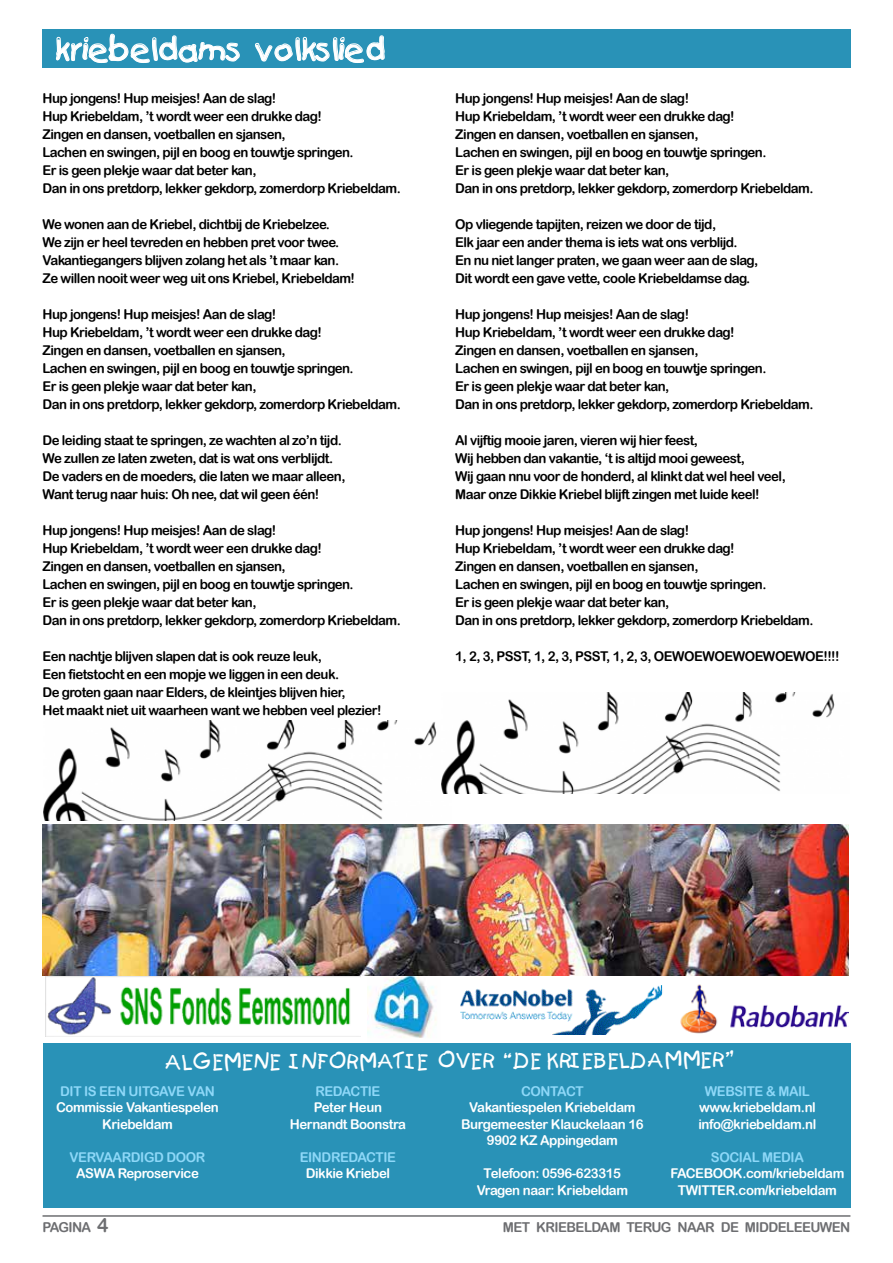
<style>
.page{position:relative;width:893px;height:1263px;background:#fff}
.page>*{position:absolute;margin:0;border:0;box-sizing:border-box;transform-origin:0 0}
.t1{font:30px "Kids Plain";color:#fff}
.t2{font:21px "Kids Plain";letter-spacing:-.005em;color:#fff}
.t3{font:13.65px "Arial Rounded MT Bold";letter-spacing:-.045em;color:#6d6e71}
.t4{font:13.5px/18px "Arial Rounded MT Bold";letter-spacing:-.04em;color:#000}
.t5{font:13.5px/16.5px "Arial Rounded MT Bold";letter-spacing:-.03em;color:#fff;text-align:center}
.t6{font:13.5px "Arial Rounded MT Bold";letter-spacing:-.03em;color:#8ed8f8}
.s1{font-size:19.5px}
</style>
<div class="page">
<hr style="left:43px;top:1215px;width:807px;height:2px;background:#6d6e71">
<img style="left:367px;top:975px;width:73px;height:63px">
<img style="left:460px;top:985px;width:202px;height:49px">
<img style="left:45px;top:977px;width:316px;height:60px">
<img style="left:662px;top:984px;width:186px;height:50px">
<div style="left:43px;top:1043px;width:808px;height:164px;background:#2992b7"></div>
<div style="left:42px;top:30px;width:809px;height:38px;background:#2992b7"></div>
<svg style="left:55px;top:33px;width:185px;height:30px"></svg>
<svg style="left:255px;top:35px;width:130px;height:28px"></svg>
<img style="left:43px;top:825px;width:805px;height:150px">
<img style="left:43px;top:720px;width:405px;height:100px">
<img style="left:441px;top:692px;width:394px;height:101px">
<h1 class="t1" style="left:55px;top:31px;width:332px">kriebeldams volkslied</h1>
<p class="t4" style="left:43px;top:89px;width:360px">Hup jongens! Hup meisjes! Aan de slag!<br>Hup Kriebeldam, ’t wordt weer een drukke dag!<br>Zingen en dansen, voetballen en sjansen,<br>Lachen en swingen, pijl en boog en touwtje springen.<br>Er is geen plekje waar dat beter kan,<br>Dan in ons pretdorp, lekker gekdorp, zomerdorp Kriebeldam.</p>
<p class="t4" style="left:43px;top:215px;width:314px">We wonen aan de Kriebel, dichtbij de Kriebelzee.<br>We zijn er heel tevreden en hebben pret voor twee.<br>Vakantiegangers blijven zolang het als ’t maar kan.<br>Ze willen nooit weer weg uit ons Kriebel, Kriebeldam!</p>
<p class="t4" style="left:43px;top:305px;width:360px">Hup jongens! Hup meisjes! Aan de slag!<br>Hup Kriebeldam, ’t wordt weer een drukke dag!<br>Zingen en dansen, voetballen en sjansen,<br>Lachen en swingen, pijl en boog en touwtje springen.<br>Er is geen plekje waar dat beter kan,<br>Dan in ons pretdorp, lekker gekdorp, zomerdorp Kriebeldam.</p>
<p class="t4" style="left:43px;top:431px;width:304px">De leiding staat te springen, ze wachten al zo’n tijd.<br>We zullen ze laten zweten, dat is wat ons verblijdt.<br>De vaders en de moeders, die laten we maar alleen, Want terug naar huis: Oh nee, dat wil geen één!</p>
<p class="t4" style="left:43px;top:521px;width:360px">Hup jongens! Hup meisjes! Aan de slag!<br>Hup Kriebeldam, ’t wordt weer een drukke dag!<br>Zingen en dansen, voetballen en sjansen,<br>Lachen en swingen, pijl en boog en touwtje springen.<br>Er is geen plekje waar dat beter kan,<br>Dan in ons pretdorp, lekker gekdorp, zomerdorp Kriebeldam.</p>
<p class="t4" style="left:43px;top:647px;width:340px">Een nachtje blijven slapen dat is ook reuze leuk,<br>Een fietstocht en een mopje we liggen in een deuk.<br>De groten gaan naar Elders, de kleintjes blijven hier,<br>Het maakt niet uit waarheen want we hebben veel plezier!</p>
<p class="t4" style="left:455px;top:89px;width:360px">Hup jongens! Hup meisjes! Aan de slag!<br>Hup Kriebeldam, ’t wordt weer een drukke dag!<br>Zingen en dansen, voetballen en sjansen,<br>Lachen en swingen, pijl en boog en touwtje springen.<br>Er is geen plekje waar dat beter kan,<br>Dan in ons pretdorp, lekker gekdorp, zomerdorp Kriebeldam.</p>
<p class="t4" style="left:455px;top:215px;width:304px">Op vliegende tapijten, reizen we door de tijd,<br>Elk jaar een ander thema is iets wat ons verblijd.<br>En nu niet langer praten, we gaan weer aan de slag, Dit wordt een gave vette, coole Kriebeldamse dag.</p>
<p class="t4" style="left:455px;top:305px;width:360px">Hup jongens! Hup meisjes! Aan de slag!<br>Hup Kriebeldam, ’t wordt weer een drukke dag!<br>Zingen en dansen, voetballen en sjansen,<br>Lachen en swingen, pijl en boog en touwtje springen.<br>Er is geen plekje waar dat beter kan,<br>Dan in ons pretdorp, lekker gekdorp, zomerdorp Kriebeldam.</p>
<p class="t4" style="left:455px;top:431px;width:332px">Al vijftig mooie jaren, vieren wij hier feest,<br>Wij hebben dan vakantie, ‘t is altijd mooi geweest,<br>Wij gaan nnu voor de honderd, al klinkt dat wel heel veel, Maar onze Dikkie Kriebel blijft zingen met luide keel!</p>
<p class="t4" style="left:455px;top:521px;width:360px">Hup jongens! Hup meisjes! Aan de slag!<br>Hup Kriebeldam, ’t wordt weer een drukke dag!<br>Zingen en dansen, voetballen en sjansen,<br>Lachen en swingen, pijl en boog en touwtje springen.<br>Er is geen plekje waar dat beter kan,<br>Dan in ons pretdorp, lekker gekdorp, zomerdorp Kriebeldam.</p>
<p class="t4" style="left:455px;top:647px;width:386px">1, 2, 3, PSST, 1, 2, 3, PSST, 1, 2, 3, OEWOEWOEWOEWOEWOE!!!!</p>
<h2 class="t2" style="left:165px;top:1048px;width:570px">ALGEMENE INFORMATIE OVER “DE KRIEBELDAMMER”</h2>
<p class="t6" style="left:60px;top:1083px;width:49px">Ditiseen</p>
<p class="t6" style="left:129px;top:1083px;width:9px">uitgave</p>
<p class="t6" style="left:188px;top:1083px;width:10px">van</p>
<p class="t5" style="left:56px;top:1099px;width:164px">Commissie Vakantiespelen<br>Kriebeldam</p>
<p class="t6" style="left:70px;top:1149px;width:19px">Vervaardigd</p>
<p class="t6" style="left:166px;top:1149px;width:11px">door</p>
<p class="t5" style="left:76px;top:1165px;width:124px">ASWA Reproservice</p>
<p class="t6" style="left:315px;top:1083px;width:18px">Redactie</p>
<p class="t5" style="left:290px;top:1099px;width:118px">Peter Heun<br>Hernandt Boonstra</p>
<p class="t6" style="left:300px;top:1149px;width:18px">Eindredactie</p>
<p class="t5" style="left:306px;top:1165px;width:86px">Dikkie Kriebel</p>
<p class="t6" style="left:521px;top:1083px;width:20px">Contact</p>
<p class="t5" style="left:461px;top:1099px;width:184px">Vakantiespelen Kriebeldam<br>Burgemeester Klauckelaan 16<br>9902 KZ Appingedam</p>
<p class="t5" style="left:477px;top:1165px;width:153px">Telefoon: 0596-623315<br>Vragen naar: Kriebeldam</p>
<p class="t6" style="left:705px;top:1083px;width:21px">Website</p>
<p class="t6" style="left:766px;top:1083px;width:31px">&amp; Mail</p>
<p class="t5" style="left:698px;top:1099px;width:119px;text-align:left">www.kriebeldam.nl info@kriebeldam.nl</p>
<p class="t6" style="left:711px;top:1149px;width:18px">Social</p>
<p class="t6" style="left:762px;top:1149px;width:20px">Media</p>
<p class="t5" style="left:670px;top:1165px;width:175px">FACEBOOK.com/kriebeldam<br>TWITTER.com/kriebeldam</p>
<p class="t3" style="left:43px;top:1219px;width:67px">PAGINA <span class="s1">4</span></p>
<p class="t3" style="left:503px;top:1219px;width:349px">MET KRIEBELDAM TERUG NAAR DE MIDDELEEUWEN</p>
</div>
